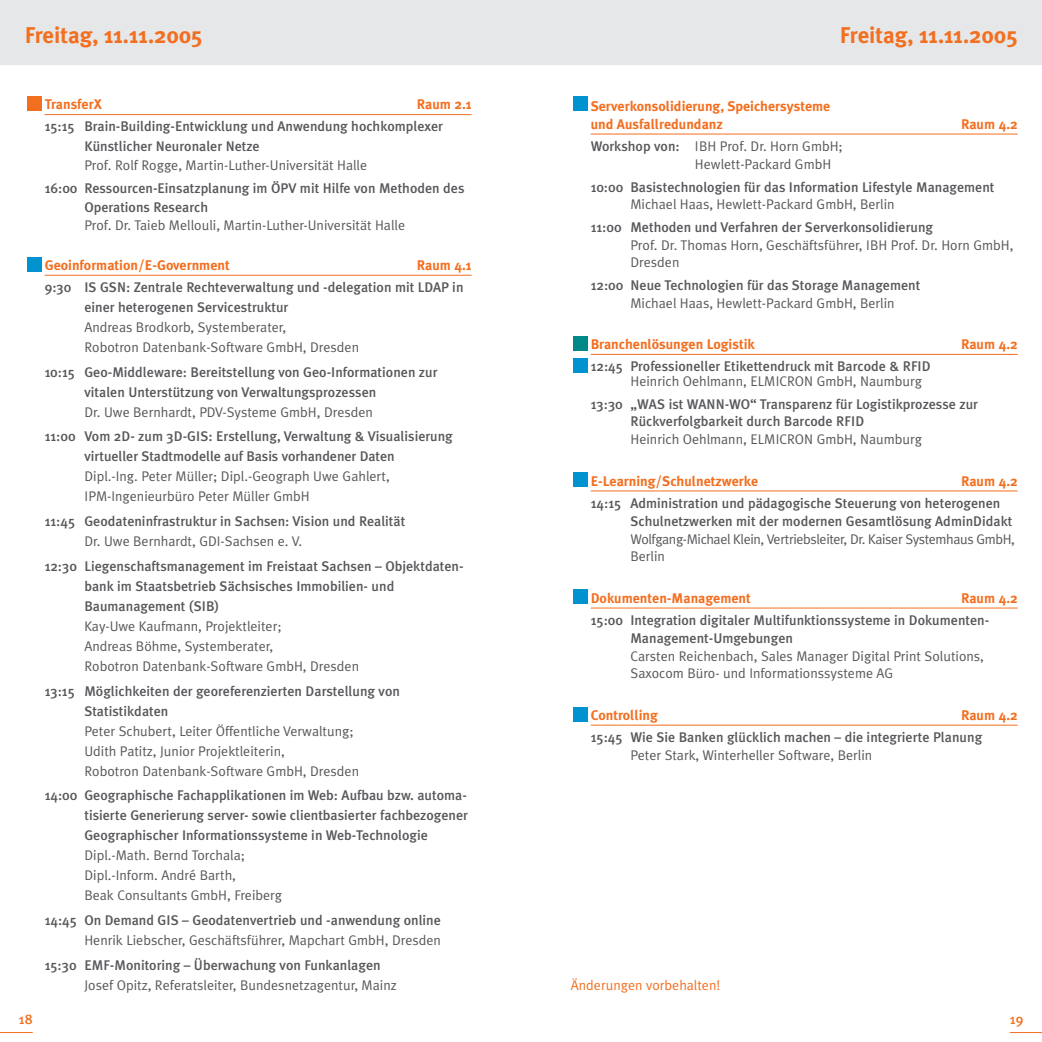
<style>
.page{position:relative;width:1042px;height:1042px;background:#fff}
.page>*{position:absolute;margin:0;border:0;box-sizing:border-box;transform-origin:0 0}
.t1{font:700 22.75px "Meta Plus";color:#f36f20}
.t2{font:500 14px/19.9px "Meta Plus";color:#57585b}
.t3{font:14px/19.9px "Meta Plus Normal";color:#57585b}
.t4{font:700 14px/17.7px "Meta Plus";color:#f36f20}
.t5{font:14px/17.7px "Meta Plus Normal";letter-spacing:-.025em;color:#57585b}
.t6{font:14px "Meta Plus Normal";color:#f36f20}
.t7{font:500 14px "Meta Plus";color:#f36f20}
.s1{font-family:"Meta Plus";font-weight:500}
</style>
<div class="page">
<div style="left:0;top:0;width:1041px;height:64px;background:#e6e7e8"></div>
<hr style="left:45px;top:114px;width:426px;height:1px;background:#f36f20">
<hr style="left:45px;top:275px;width:426px;height:1px;background:#f36f20">
<div style="left:27px;top:257px;width:14px;height:14px;background:#0093d0"></div>
<div style="left:27px;top:96px;width:14px;height:15px;background:#f36f20"></div>
<hr style="left:0;top:1031px;width:33px;height:1px;background:#f36f20">
<hr style="left:1009px;top:1031px;width:32px;height:1px;background:#f36f20">
<hr style="left:590px;top:134px;width:427px;height:1px;background:#f36f20">
<hr style="left:590px;top:354px;width:427px;height:1px;background:#f36f20">
<hr style="left:590px;top:490px;width:427px;height:1px;background:#f36f20">
<hr style="left:590px;top:607px;width:427px;height:1px;background:#f36f20">
<hr style="left:590px;top:724px;width:427px;height:1px;background:#f36f20">
<div style="left:572px;top:706px;width:15px;height:15px;background:#0093d0"></div>
<div style="left:572px;top:589px;width:15px;height:15px;background:#0093d0"></div>
<div style="left:572px;top:472px;width:15px;height:15px;background:#0093d0"></div>
<div style="left:572px;top:358px;width:15px;height:15px;background:#0093d0"></div>
<div style="left:572px;top:336px;width:15px;height:14px;background:#008988"></div>
<div style="left:572px;top:96px;width:15px;height:15px;background:#0093d0"></div>
<h1 class="t1" style="left:25px;top:27px;width:179px">Freitag, 11.11.2005</h1>
<h1 class="t1" style="left:839px;top:27px;width:179px">Freitag, 11.11.2005</h1>
<p class="t4" style="left:45px;top:97px;width:59px">TransferX</p>
<p class="t4" style="left:417px;top:97px;width:56px">Raum 2.1</p>
<p class="t2" style="left:84px;top:118px;width:360px;text-indent:-40px">15:15 Brain-Building-Entwicklung und Anwendung hochkomplexer<br>Künstlicher Neuronaler Netze</p>
<p class="t3" style="left:84px;top:156px;width:284px">Prof. Rolf Rogge, Martin-Luther-Universität Halle</p>
<p class="t2" style="left:84px;top:181px;width:381px;line-height:18.6px;text-indent:-40px">16:00 Ressourcen-Einsatzplanung im ÖPV mit Hilfe von Methoden des<br>Operations Research</p>
<p class="t3" style="left:84px;top:217px;width:322px">Prof. Dr. Taieb Mellouli, Martin-Luther-Universität Halle</p>
<p class="t4" style="left:45px;top:258px;width:187px">Geoinformation/E-Government</p>
<p class="t4" style="left:417px;top:258px;width:56px">Raum 4.1</p>
<p class="t2" style="left:84px;top:279px;width:380px;text-indent:-40px">9:30 IS GSN: Zentrale Rechteverwaltung und -delegation mit LDAP in einer heterogenen Servicestruktur</p>
<p class="t3" style="left:84px;top:318px;width:276px">Andreas Brodkorb, Systemberater,<br>Robotron Datenbank-Software GmbH, Dresden</p>
<p class="t2" style="left:84px;top:363px;width:354px;text-indent:-40px">10:15 Geo-Middleware: Bereitstellung von Geo-Informationen zur vitalen Unterstützung von Verwaltungsprozessen</p>
<p class="t3" style="left:84px;top:403px;width:290px">Dr. Uwe Bernhardt, PDV-Systeme GmbH, Dresden</p>
<p class="t2" style="left:84px;top:428px;width:370px;text-indent:-40px">11:00 Vom 2D- zum 3D-GIS: Erstellung, Verwaltung &amp; Visualisierung virtueller Stadtmodelle auf Basis vorhandener Daten</p>
<p class="t3" style="left:84px;top:468px;width:307px">Dipl.-Ing. Peter Müller; Dipl.-Geograph Uwe Gahlert,<br>IPM-Ingenieurbüro Peter Müller GmbH</p>
<p class="t2" style="left:45px;top:513px;width:362px">11:45 Geodateninfrastruktur in Sachsen: Vision und Realität</p>
<p class="t3" style="left:84px;top:532px;width:219px">Dr. Uwe Bernhardt, GDI-Sachsen e. V.</p>
<p class="t2" style="left:84px;top:557px;width:380px;text-indent:-40px">12:30 Liegenschaftsmanagement im Freistaat Sachsen – Objektdaten&shy;bank im Staatsbetrieb Sächsisches Immobilien- und<br>Baumanagement (SIB)</p>
<p class="t3" style="left:84px;top:617px;width:276px">Kay-Uwe Kaufmann, Projektleiter;<br>Andreas Böhme, Systemberater,<br>Robotron Datenbank-Software GmbH, Dresden</p>
<p class="t2" style="left:84px;top:682px;width:317px;text-indent:-40px">13:15 Möglichkeiten der georeferenzierten Darstellung von<br>Statistikdaten</p>
<p class="t3" style="left:84px;top:722px;width:276px">Peter Schubert, Leiter Öffentliche Verwaltung;<br>Udith Patitz, Junior Projektleiterin,<br>Robotron Datenbank-Software GmbH, Dresden</p>
<p class="t2" style="left:84px;top:787px;width:385px;text-align:justify;text-indent:-40px">14:00 Geographische Fachapplikationen im Web: Aufbau bzw. automa&shy;tisierte Generierung server- sowie clientbasierter fachbezogener Geographischer Informationssysteme in Web-Technologie</p>
<p class="t3" style="left:84px;top:846px;width:199px">Dipl.-Math. Bernd Torchala;<br>Dipl.-Inform. André Barth,<br>Beak Consultants GmbH, Freiberg</p>
<p class="t2" style="left:45px;top:911px;width:397px">14:45 On Demand GIS – Geodatenvertrieb und -anwendung online</p>
<p class="t3" style="left:84px;top:931px;width:358px">Henrik Liebscher, Geschäftsführer, Mapchart GmbH, Dresden</p>
<p class="t2" style="left:45px;top:956px;width:337px">15:30 EMF-Monitoring – Überwachung von Funkanlagen</p>
<p class="t3" style="left:84px;top:976px;width:314px">Josef Opitz, Referatsleiter, Bundesnetzagentur, Mainz</p>
<p class="t4" style="left:590px;top:99px;width:241px">Serverkonsolidierung, Speichersysteme und Ausfallredundanz</p>
<p class="t4" style="left:960px;top:116px;width:58px">Raum 4.2</p>
<p class="t3" style="left:694px;top:139px;width:149px;line-height:17.7px;text-indent:-104px"><span class="s1">Workshop von:</span> IBH Prof. Dr. Horn GmbH;<br>Hewlett-Packard GmbH</p>
<p class="t2" style="left:590px;top:178px;width:405px">10:00 Basistechnologien für das Information Lifestyle Management</p>
<p class="t3" style="left:630px;top:196px;width:266px">Michael Haas, Hewlett-Packard GmbH, Berlin</p>
<p class="t2" style="left:590px;top:219px;width:344px">11:00 Methoden und Verfahren der Serverkonsolidierung</p>
<p class="t3" style="left:630px;top:237px;width:384px;line-height:17.7px">Prof. Dr. Thomas Horn, Geschäftsführer, IBH Prof. Dr. Horn GmbH,<br>Dresden</p>
<p class="t2" style="left:590px;top:276px;width:331px">12:00 Neue Technologien für das Storage Management</p>
<p class="t3" style="left:630px;top:294px;width:266px">Michael Haas, Hewlett-Packard GmbH, Berlin</p>
<p class="t4" style="left:590px;top:337px;width:165px">Branchenlösungen Logistik</p>
<p class="t4" style="left:960px;top:337px;width:58px">Raum 4.2</p>
<p class="t2" style="left:590px;top:358px;width:341px">12:45 Professioneller Etikettendruck mit Barcode &amp; RFID</p>
<p class="t3" style="left:630px;top:373px;width:293px">Heinrich Oehlmann, ELMICRON GmbH, Naumburg</p>
<p class="t2" style="left:630px;top:396px;width:349px;line-height:17.7px;text-indent:-40px">13:30 „WAS ist WANN-WO“ Transparenz für Logistikprozesse zur<br>Rückverfolgbarkeit durch Barcode RFID</p>
<p class="t3" style="left:630px;top:430px;width:293px">Heinrich Oehlmann, ELMICRON GmbH, Naumburg</p>
<p class="t4" style="left:590px;top:473px;width:169px">E-Learning/Schulnetzwerke</p>
<p class="t4" style="left:960px;top:473px;width:58px">Raum 4.2</p>
<p class="t2" style="left:630px;top:496px;width:383px;line-height:17.7px;text-indent:-40px">14:15 Administration und pädagogische Steuerung von heterogenen<br>Schulnetzwerken mit der modernen Gesamtlösung AdminDidakt</p>
<p class="t5" style="left:630px;top:531px;width:386px">Wolfgang-Michael Klein, Vertriebsleiter, Dr. Kaiser Systemhaus GmbH,<br>Berlin</p>
<p class="t4" style="left:590px;top:590px;width:162px">Dokumenten-Management</p>
<p class="t4" style="left:960px;top:590px;width:58px">Raum 4.2</p>
<p class="t2" style="left:630px;top:613px;width:360px;line-height:17.7px;text-indent:-40px">15:00 Integration digitaler Multifunktionssysteme in Dokumenten-<br>Management-Umgebungen</p>
<p class="t3" style="left:630px;top:648px;width:355px;line-height:17.7px">Carsten Reichenbach, Sales Manager Digital Print Solutions,<br>Saxocom Büro- und Informationssysteme AG</p>
<p class="t4" style="left:590px;top:707px;width:69px">Controlling</p>
<p class="t4" style="left:960px;top:707px;width:58px">Raum 4.2</p>
<p class="t2" style="left:590px;top:729px;width:393px">15:45 Wie Sie Banken glücklich machen – die integrierte Planung</p>
<p class="t3" style="left:630px;top:746px;width:243px">Peter Stark, Winterheller Software, Berlin</p>
<p class="t6" style="left:570px;top:979px;width:151px">Änderungen vorbehalten!</p>
<p class="t7" style="left:19px;top:1014px;width:15px">18</p>
<p class="t7" style="left:1009px;top:1014px;width:15px">19</p>
</div>
